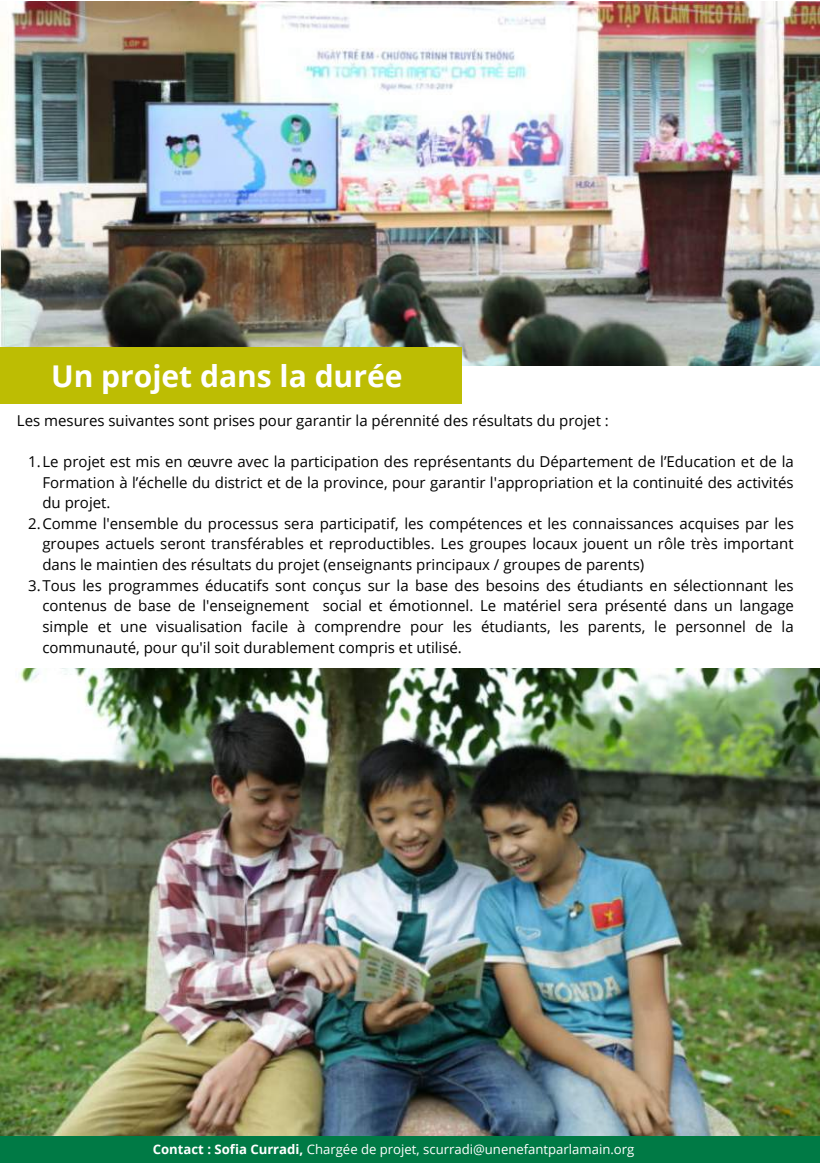
<style>
.page{position:relative;width:820px;height:1163px;background:#fff}
.page>*{position:absolute;margin:0;border:0;box-sizing:border-box;transform-origin:0 0}
.t1{font:700 30px "Open Sans";color:#fff}
.t2{font:15px "Open Sans";color:#000}
.t3{font:13.12px "Open Sans";color:#fff}
.s1{font-weight:700}
</style>
<div class="page">
<div style="left:0;top:1135px;width:819px;height:27px;background:#007a45"></div>
<img style="left:0;top:668px;width:819px;height:467px">
<img style="left:0;top:1px;width:819px;height:364px">
<div style="left:0;top:347px;width:461px;height:57px;background:#bdbd03"></div>
<h1 class="t1" style="left:51px;top:355px;width:353px">Un projet dans la durée</h1>
<p class="t2" style="left:17px;top:409px;width:593px">Les mesures suivantes sont prises pour garantir la pérennité des résultats du projet :</p>
<p class="t2" style="left:28px;top:451px;width:766px">1.Le projet est mis en œuvre avec la participation des représentants du Département de l’Education et de la</p>
<p class="t2" style="left:42px;top:471px;width:752px">Formation à l’échelle du district et de la province, pour garantir l'appropriation et la continuité des activités</p>
<p class="t2" style="left:42px;top:492px;width:70px">du projet.</p>
<p class="t2" style="left:28px;top:513px;width:766px">2.Comme l'ensemble du processus sera participatif, les compétences et les connaissances acquises par les</p>
<p class="t2" style="left:42px;top:533px;width:752px">groupes actuels seront transférables et reproductibles. Les groupes locaux jouent un rôle très important</p>
<p class="t2" style="left:42px;top:554px;width:603px">dans le maintien des résultats du projet (enseignants principaux / groupes de parents)</p>
<p class="t2" style="left:28px;top:574px;width:766px">3.Tous les programmes éducatifs sont conçus sur la base des besoins des étudiants en sélectionnant les</p>
<p class="t2" style="left:42px;top:595px;width:753px">contenus de base de l'enseignement social et émotionnel. Le matériel sera présenté dans un langage</p>
<p class="t2" style="left:42px;top:616px;width:752px">simple et une visualisation facile à comprendre pour les étudiants, les parents, le personnel de la</p>
<p class="t2" style="left:42px;top:636px;width:421px">communauté, pour qu'il soit durablement compris et utilisé.</p>
<p class="t3" style="left:153px;top:1140px;width:483px"><span class="s1">Contact : Sofia Curradi,</span> Chargée de projet, scurradi@unenefantparlamain.org</p>
</div>
